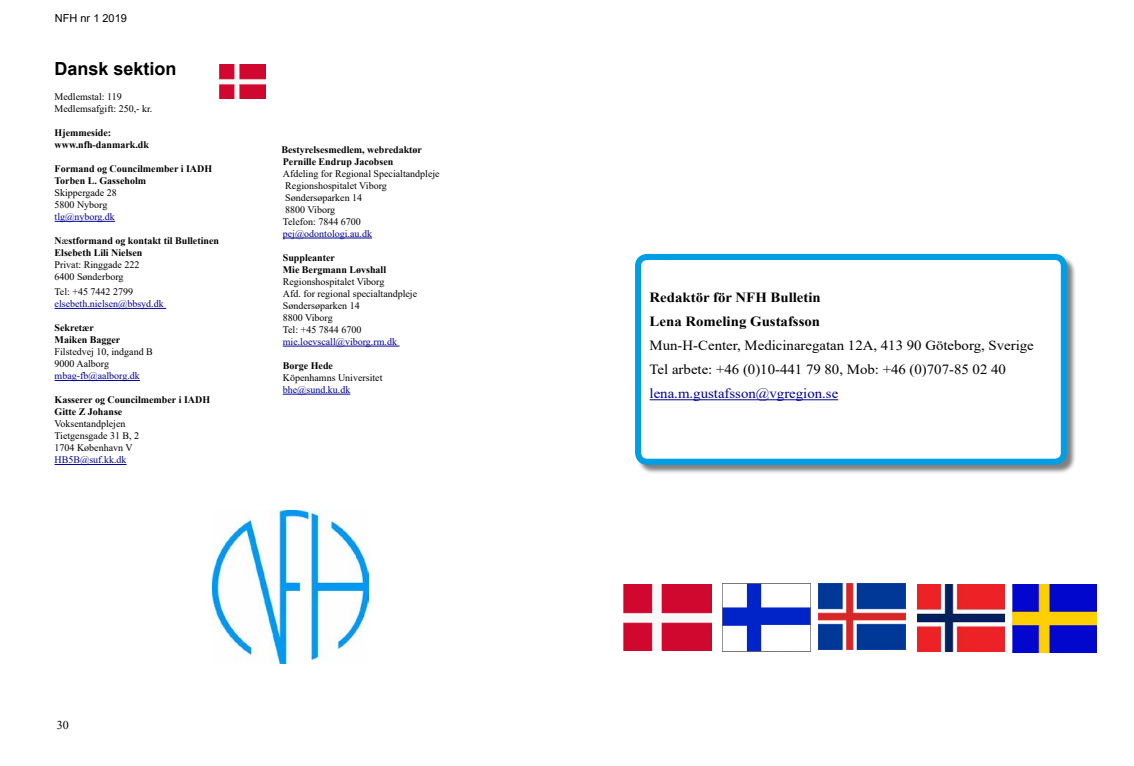
<style>
.page{position:relative;width:1134px;height:766px;background:#fff}
.page>*{position:absolute;margin:0;border:0;box-sizing:border-box;transform-origin:0 0}
.t1{font:700 18px "Arial";color:#000}
.t2{font:14px/24px "Times New Roman";color:#000;scale:1.06 1}
.t3{font:700 14px/24px "Times New Roman";color:#000;scale:1.06 1}
.t4{font:14px "Times New Roman";color:#000096;scale:1.06 1}
.t5{font:12px "Times New Roman";color:#000}
.t6{font:11px "Arial";color:#000}
.t7{font:10px/12px "Times New Roman";color:#000}
.t8{font:700 10px/12px "Times New Roman";color:#000}
.t9{font:10px "Times New Roman";color:#000096}
.s1{font-weight:400}
</style>
<div class="page">
<div style="left:636px;top:255px;width:441px;height:219px;background:#000;opacity:.5"></div>
<div style="left:638px;top:257px;width:426px;height:204px;background:#fff;border-radius:9px"></div>
<hr style="left:650px;top:399px;width:188px;height:1px;background:#000096">
<div style="left:635px;top:254px;width:432px;height:210px;border:6px solid #009ee4;border-radius:9px"></div>
<hr style="left:55px;top:221px;width:60px;height:1px;background:#000096">
<hr style="left:55px;top:308px;width:111px;height:1px;background:#000096">
<hr style="left:55px;top:380px;width:85px;height:1px;background:#000096">
<hr style="left:55px;top:464px;width:72px;height:1px;background:#000096">
<img style="left:219px;top:64px;width:46px;height:34px">
<hr style="left:283px;top:238px;width:89px;height:1px;background:#000096">
<hr style="left:283px;top:346px;width:117px;height:1px;background:#000096">
<hr style="left:283px;top:394px;width:67px;height:1px;background:#000096">
<img style="left:212px;top:510px;width:157px;height:153px">
<img style="left:624px;top:584px;width:88px;height:66px">
<img style="left:819px;top:583px;width:87px;height:66px">
<img style="left:917px;top:584px;width:87px;height:67px">
<img style="left:1013px;top:584px;width:83px;height:68px">
<img style="left:722px;top:583px;width:89px;height:68px">
<p class="t6" style="left:55px;top:12px;width:74px">NFH nr 1 2019</p>
<h1 class="t1" style="left:55px;top:61px;width:124px">Dansk sektion</h1>
<p class="t7" style="left:55px;top:91px;width:99px">Medlemstal: 119<br>Medlemsafgift: 250,- kr.</p>
<p class="t8" style="left:55px;top:127px;width:96px">Hjemmeside: www.nfh-danmark.dk</p>
<p class="t8" style="left:55px;top:164px;width:159px">Formand og Councilmember i IADH<br>Torben L. Gasseholm</p>
<p class="t7" style="left:55px;top:188px;width:64px">Skippergade 28<br>5800 Nyborg</p>
<p class="t9" style="left:55px;top:210px;width:62px">tlg@nyborg.dk</p>
<p class="t8" style="left:55px;top:236px;width:166px">N<span class="s1">æ</span>stformand og kontakt til Bulletinen<br>Elsebeth Lili Nielsen</p>
<p class="t7" style="left:55px;top:260px;width:86px">Privat: Ringgade 222<br>6400 Sønderborg</p>
<p class="t7" style="left:55px;top:287px;width:80px">Tel: +45 7442 2799</p>
<p class="t9" style="left:55px;top:297px;width:111px">elsebeth.nielsen@bbsyd.dk</p>
<p class="t8" style="left:55px;top:321px;width:67px">Sekretær<br>Maiken Bagger</p>
<p class="t7" style="left:55px;top:347px;width:100px">Filstedvej 10, indgand B<br>9000 Aalborg</p>
<p class="t9" style="left:55px;top:372px;width:87px">mbag-fb@aalborg.dk</p>
<p class="t8" style="left:55px;top:395px;width:157px">Kasserer og Councilmember i IADH<br>Gitte Z Johanse</p>
<p class="t7" style="left:55px;top:419px;width:86px">Voksentandplejen<br>Tietgensgade 31 B, 2<br>1704 København V</p>
<p class="t9" style="left:55px;top:456px;width:73px">HB5B@suf.kk.dk</p>
<p class="t8" style="left:281px;top:143px;width:142px">Bestyrelsesmedlem, webredaktør<br>Pernille Endrup Jacobsen</p>
<p class="t7" style="left:283px;top:168px;width:158px">Afdeling for Regional Specialtandpleje<br>Regionshospitalet Viborg<br>Søndersøparken 14<br>8800 Viborg<br>Telefon: 7844 6700</p>
<p class="t9" style="left:283px;top:230px;width:91px">pej@odontologi.au.dk</p>
<p class="t8" style="left:283px;top:252px;width:105px">Suppleanter<br>Mie Bergmann Løvshall</p>
<p class="t7" style="left:283px;top:276px;width:136px">Regionshospitalet Viborg<br>Afd. for regional specialtandpleje<br>Søndersøparken 14<br>8800 Viborg<br>Tel: +45 7844 6700</p>
<p class="t9" style="left:283px;top:338px;width:116px">mie.loevscall@viborg.rm.dk</p>
<p class="t8" style="left:283px;top:360px;width:52px">Borge Hede</p>
<p class="t7" style="left:283px;top:372px;width:101px">Köpenhamns Universitet</p>
<p class="t9" style="left:283px;top:386px;width:69px">bhe@sund.ku.dk</p>
<p class="t5" style="left:57px;top:720px;width:13px">30</p>
<h2 class="t3" style="left:650px;top:287px;width:163px">Redaktör för NFH Bulletin<br>Lena Romeling Gustafsson</h2>
<h2 class="t2" style="left:650px;top:335px;width:364px">Mun-H-Center, Medicinaregatan 12A, 413 90 Göteborg, Sverige<br>Tel arbete: +46 (0)10-441 79 80, Mob: +46 (0)707-85 02 40</h2>
<h2 class="t4" style="left:650px;top:388px;width:180px">lena.m.gustafsson@vgregion.se</h2>
</div>
